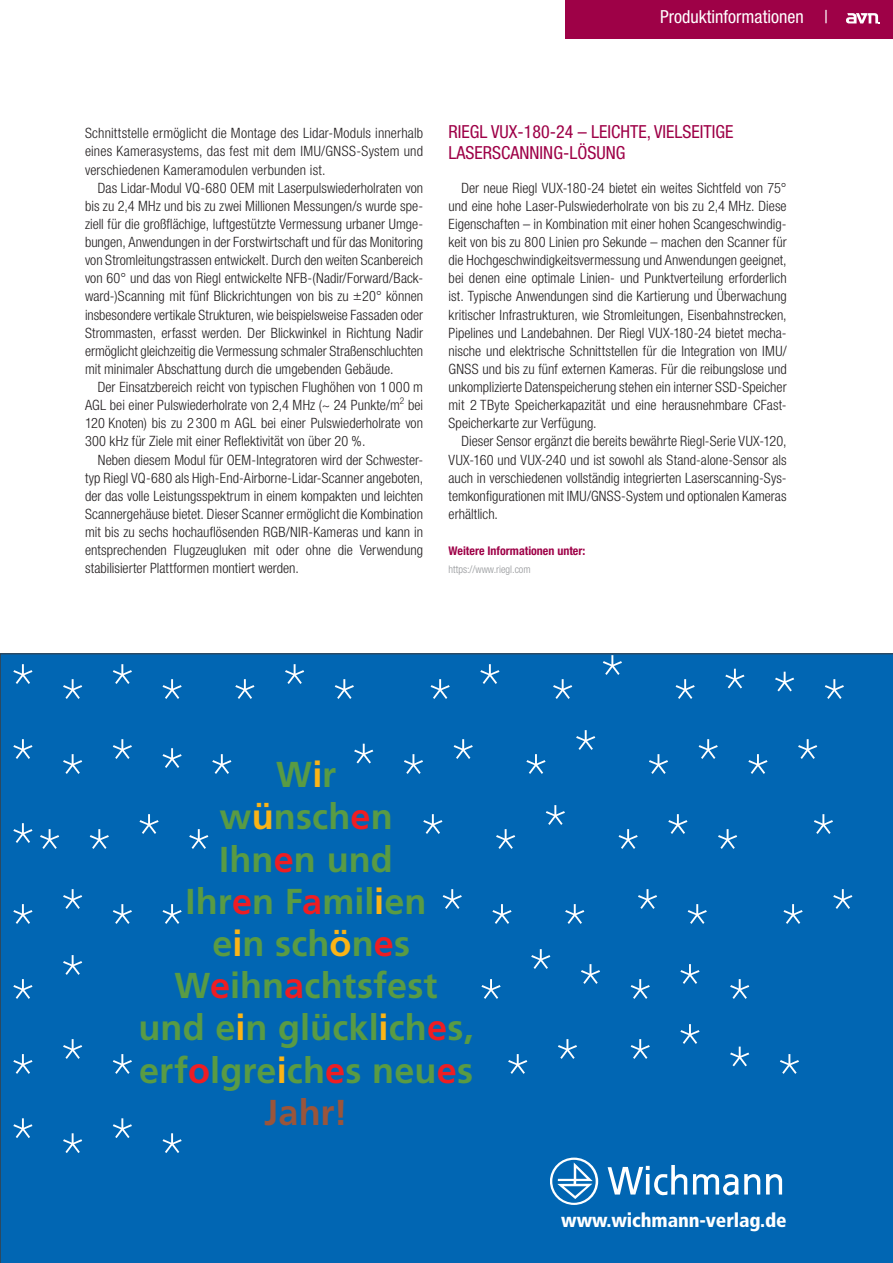
<style>
.page{position:relative;width:893px;height:1263px;background:#fff}
.page>*{position:absolute;margin:0;border:0;box-sizing:border-box;transform-origin:0 0}
.t1{font:200 condensed 96px/83.2px "Helvetica Neue LT Std";color:#fff}
.t2{font:700 36px/42.2px "Frutiger LT Std";letter-spacing:.005em;color:#599b44;text-align:center}
.t3{font:900 condensed 19.5px "Frutiger LT Std";letter-spacing:-.005em;color:#fff}
.t4{font:condensed 18px/21px "Helvetica Neue LT Std";color:#9e0147}
.t5{font:condensed 18px "Helvetica Neue LT Std";color:#fff}
.t6{font:300 condensed 14.25px/18.1px "Helvetica Neue LT Std";letter-spacing:.005em;color:#231f20;text-align:justify}
.t7{font:700 condensed 12px "Helvetica Neue LT Std";color:#9e0147}
.t8{font:300 condensed 10.5px "Helvetica Neue LT Std";color:#939598}
.s1{color:#fbb416}
.s2{color:#ee1d23}
.s3{color:#9a553b}
</style>
<div class="page">
<div style="left:566px;top:0;width:327px;height:38px;background:#9e0147"></div>
<svg style="left:846px;top:13px;width:34px;height:10px"></svg>
<div style="left:0;top:654px;width:893px;height:609px;background:#0166b3"></div>
<svg style="left:608px;top:1165px;width:79px;height:30px"></svg>
<svg style="left:766px;top:1174px;width:16px;height:20px"></svg>
<svg style="left:550px;top:1157px;width:48px;height:48px"></svg>
<svg style="left:693px;top:1174px;width:67px;height:21px"></svg>
<p class="t5" style="left:660px;top:7px;width:169px">Produktinformationen |</p>
<p class="t6" style="left:85px;top:124px;width:340px">Schnittstelle ermöglicht die Montage des Lidar-Moduls innerhalb eines Kamerasystems, das fest mit dem IMU/GNSS-System und verschiedenen Kameramodulen verbunden ist.</p>
<p class="t6" style="left:85px;top:178px;width:340px;text-indent:13px">Das Lidar-Modul VQ-680 OEM mit Laserpulswiederholraten von bis zu 2,4 MHz und bis zu zwei Millionen Messungen/s wurde spe&shy;ziell für die großflächige, luftgestützte Vermessung urbaner Umge&shy;bungen, Anwendungen in der Forstwirtschaft und für das Monitoring von Stromleitungstrassen entwickelt. Durch den weiten Scanbereich von 60° und das von Riegl entwickelte NFB-(Nadir/Forward/Back&shy;ward-)Scanning mit fünf Blickrichtungen von bis zu ±20° können insbesondere vertikale Strukturen, wie beispielsweise Fassaden oder Strommasten, erfasst werden. Der Blickwinkel in Richtung Nadir ermöglicht gleichzeitig die Vermessung schmaler Straßenschluchten mit minimaler Abschattung durch die umgebenden Gebäude.</p>
<p class="t6" style="left:85px;top:378px;width:340px;text-indent:13px">Der Einsatzbereich reicht von typischen Flughöhen von 1 000 m AGL bei einer Pulswiederholrate von 2,4 MHz (~ 24 Punkte/m<sup>2</sup> bei 120 Knoten) bis zu 2 300 m AGL bei einer Pulswiederholrate von 300 kHz für Ziele mit einer Reflektivität von über 20 %.</p>
<p class="t6" style="left:85px;top:450px;width:340px;text-indent:13px">Neben diesem Modul für OEM-Integratoren wird der Schwester&shy;typ Riegl VQ-680 als High-End-Airborne-Lidar-Scanner angeboten, der das volle Leistungsspektrum in einem kompakten und leichten Scannergehäuse bietet. Dieser Scanner ermöglicht die Kombination mit bis zu sechs hochauflösenden RGB/NIR-Kameras und kann in entsprechenden Flugzeugluken mit oder ohne die Verwendung stabilisierter Plattformen montiert werden.</p>
<p class="t4" style="left:449px;top:121px;width:286px">RIEGL VUX-180-24 – LEICHTE, VIELSEITIGE<br>LASERSCANNING-LÖSUNG</p>
<p class="t6" style="left:449px;top:178px;width:340px;text-indent:13px">Der neue Riegl VUX-180-24 bietet ein weites Sichtfeld von 75° und eine hohe Laser-Pulswiederholrate von bis zu 2,4 MHz. Diese Eigenschaften – in Kombination mit einer hohen Scangeschwindig&shy;keit von bis zu 800 Linien pro Sekunde – machen den Scanner für die Hochgeschwindigkeitsvermessung und Anwendungen geeignet, bei denen eine optimale Linien- und Punktverteilung erforderlich ist. Typische Anwendungen sind die Kartierung und Überwachung kritischer Infrastrukturen, wie Stromleitungen, Eisenbahnstrecken, Pipelines und Landebahnen. Der Riegl VUX-180-24 bietet mecha&shy;nische und elektrische Schnittstellen für die Integration von IMU/ GNSS und bis zu fünf externen Kameras. Für die reibungslose und unkomplizierte Datenspeicherung stehen ein interner SSD-Speicher mit 2 TByte Speicherkapazität und eine herausnehmbare CFast-Speicherkarte zur Verfügung.</p>
<p class="t6" style="left:449px;top:432px;width:340px;text-indent:13px">Dieser Sensor ergänzt die bereits bewährte Riegl-Serie VUX-120, VUX-160 und VUX-240 und ist sowohl als Stand-alone-Sensor als auch in verschiedenen vollständig integrierten Laserscanning-Sys&shy;temkonfigurationen mit IMU/GNSS-System und optionalen Kameras erhältlich.</p>
<p class="t7" style="left:449px;top:544px;width:138px">Weitere Informationen unter:</p>
<p class="t8" style="left:449px;top:564px;width:83px">https://www.riegl.com</p>
<h1 class="t1" style="left:10px;top:672px;width:840px">* * * * * * * * * * * * ** *</h1>
<h1 class="t1" style="left:10px;top:738px;width:813px">* * ** * * * * * * * * * * ** * * *</h1>
<h2 class="t2" style="left:138px;top:754px;width:337px">W<span class="s1">i</span>r<br>w<span class="s1">ü</span>nsch<span class="s2">e</span>n<br>Ihn<span class="s2">e</span>n und<br>Ihr<span class="s2">e</span>n F<span class="s2">a</span>mil<span class="s1">i</span>en<br>e<span class="s1">i</span>n sch<span class="s1">ö</span>n<span class="s2">e</span>s<br>W<span class="s2">e</span>ihn<span class="s2">a</span>chtsfest und e<span class="s1">i</span>n glückl<span class="s1">i</span>ch<span class="s2">e</span>s, erf<span class="s2">o</span>lgre<span class="s1">i</span>ch<span class="s2">e</span>s neu<span class="s2">e</span>s<br><span class="s3">Jahr!</span></h2>
<h1 class="t1" style="left:419px;top:807px;width:419px">* * * * * * *</h1>
<h1 class="t1" style="left:10px;top:897px;width:177px">* * * *</h1>
<h1 class="t1" style="left:439px;top:897px;width:419px">* * * * * * *</h1>
<h1 class="t1" style="left:10px;top:960px;width:78px">* *</h1>
<h1 class="t1" style="left:478px;top:964px;width:277px">* ** * * *</h1>
<h1 class="t1" style="left:504px;top:1035px;width:300px">* * ****</h1>
<h1 class="t1" style="left:10px;top:1047px;width:128px">* * *</h1>
<h1 class="t1" style="left:10px;top:1118px;width:177px">* * * *</h1>
<h3 class="t3" style="left:561px;top:1208px;width:227px">www.wichmann-verlag.de</h3>
</div>
